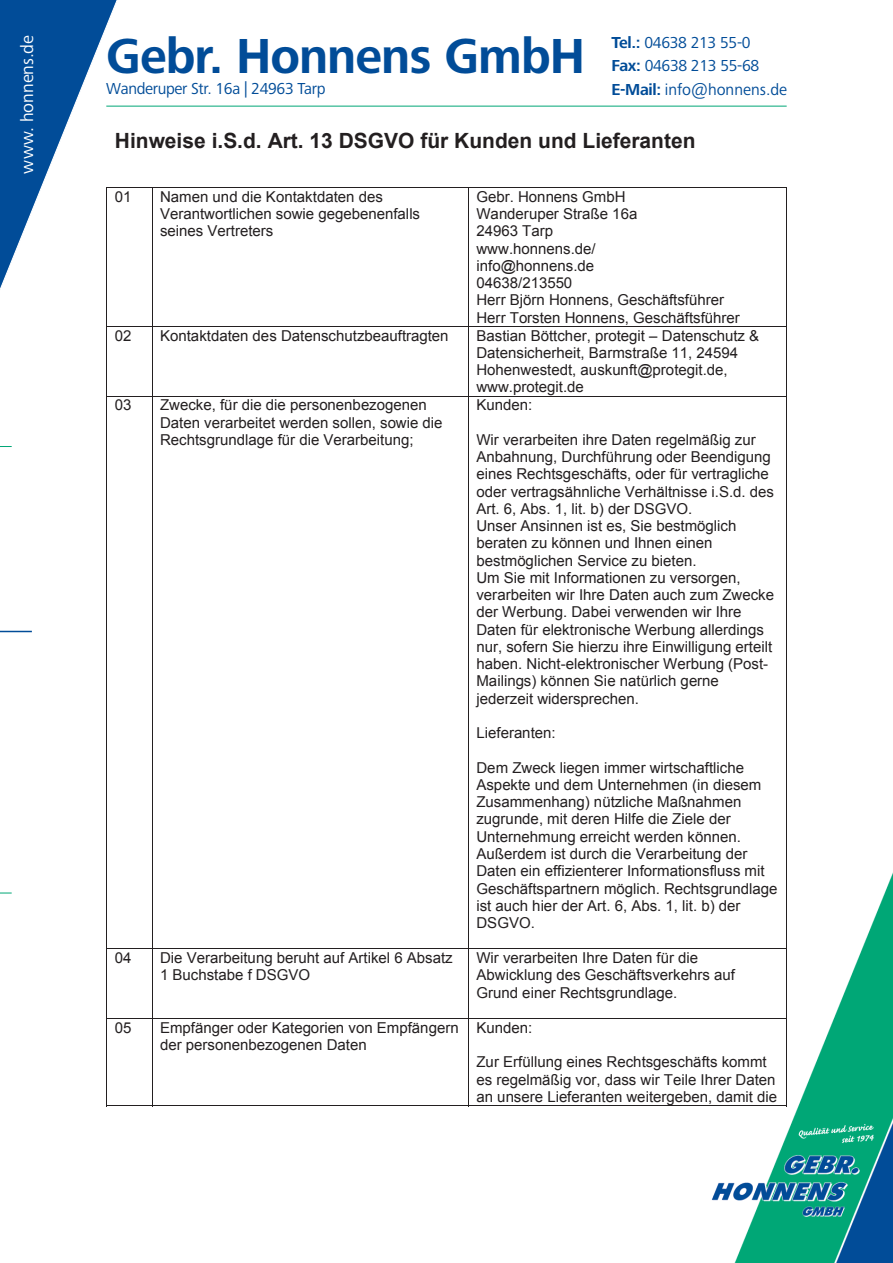
<style>
.page{position:relative;width:893px;height:1263px;background:#fff}
.page>*{position:absolute;margin:0;border:0;box-sizing:border-box;transform-origin:0 0}
.t1{font:700 51px "Frutiger Next Pro";letter-spacing:-.02em;color:#014c98}
.t2{font:700 21px "Arial";color:#231f20}
.t3{font:18px "Frutiger Next Pro";letter-spacing:-.005em;color:#fff}
.t4{font:16.5px/23.2px "Frutiger Next Pro";letter-spacing:-.02em;color:#014c98}
.t5{font:15px/17.2px "Arial";color:#231f20}
.s1{font-weight:700}
</style>
<div class="page">
<svg style="left:0;top:893px;width:12px;height:1px"></svg>
<hr style="left:0;top:631px;width:32px;height:1px;background:#014c98">
<hr style="left:106px;top:106px;width:681px;height:1px;background:#00a776">
<img style="left:712px;top:872px;width:181px;height:391px">
<svg style="left:0;top:0;width:117px;height:290px"></svg>
<hr style="left:106px;top:187px;width:680px;height:1px;background:#231f20">
<hr style="left:106px;top:188px;width:1px;height:138px;background:#231f20">
<hr style="left:152px;top:188px;width:1px;height:138px;background:#231f20">
<hr style="left:468px;top:188px;width:1px;height:138px;background:#231f20">
<hr style="left:786px;top:188px;width:1px;height:138px;background:#231f20">
<hr style="left:106px;top:326px;width:680px;height:1px;background:#231f20">
<hr style="left:106px;top:327px;width:1px;height:69px;background:#231f20">
<hr style="left:152px;top:327px;width:1px;height:69px;background:#231f20">
<hr style="left:468px;top:327px;width:1px;height:69px;background:#231f20">
<hr style="left:786px;top:327px;width:1px;height:69px;background:#231f20">
<hr style="left:106px;top:396px;width:680px;height:1px;background:#231f20">
<hr style="left:106px;top:396px;width:1px;height:552px;background:#231f20">
<hr style="left:152px;top:396px;width:1px;height:552px;background:#231f20">
<hr style="left:468px;top:396px;width:1px;height:552px;background:#231f20">
<hr style="left:786px;top:396px;width:1px;height:552px;background:#231f20">
<hr style="left:106px;top:948px;width:680px;height:1px;background:#231f20">
<hr style="left:106px;top:949px;width:1px;height:69px;background:#231f20">
<hr style="left:152px;top:949px;width:1px;height:69px;background:#231f20">
<hr style="left:468px;top:949px;width:1px;height:69px;background:#231f20">
<hr style="left:786px;top:949px;width:1px;height:69px;background:#231f20">
<hr style="left:106px;top:1018px;width:680px;height:1px;background:#231f20">
<hr style="left:106px;top:1019px;width:1px;height:87px;background:#231f20">
<hr style="left:106px;top:1105px;width:46px;height:1px;background:#231f20">
<hr style="left:152px;top:1019px;width:1px;height:87px;background:#231f20">
<hr style="left:152px;top:1105px;width:316px;height:1px;background:#231f20">
<hr style="left:468px;top:1019px;width:1px;height:87px;background:#231f20">
<hr style="left:469px;top:1105px;width:317px;height:1px;background:#231f20">
<hr style="left:786px;top:1019px;width:1px;height:87px;background:#231f20">
<p class="t3" style="left:17px;top:174px;width:140px;rotate:-90deg">www. honnens.de</p>
<p class="t1" style="left:106px;top:27px;width:480px">Gebr. Honnens GmbH</p>
<p class="t4" style="left:106px;top:77px;width:221px">Wanderuper Str. 16a | 24963 Tarp</p>
<p class="t4" style="left:611px;top:31px;width:177px"><span class="s1">Tel.:</span> 04638 213 55-0<br><span class="s1">Fax:</span> 04638 213 55-68<br><span class="s1">E-Mail:</span> info@honnens.de</p>
<p class="t2" style="left:115px;top:127px;width:582px">Hinweise i.S.d. Art. 13 DSGVO für Kunden und Lieferanten</p>
<p class="t5" style="left:115px;top:188px;width:18px">01</p>
<p class="t5" style="left:160px;top:188px;width:261px">Namen und die Kontaktdaten des<br>Verantwortlichen sowie gegebenenfalls seines Vertreters</p>
<p class="t5" style="left:476px;top:188px;width:265px">Gebr. Honnens GmbH<br>Wanderuper Straße 16a<br>24963 Tarp<br>www.honnens.de/<br>info@honnens.de<br>04638/213550<br>Herr Björn Honnens, Geschäftsführer<br>Herr Torsten Honnens, Geschäftsführer</p>
<p class="t5" style="left:115px;top:327px;width:18px">02</p>
<p class="t5" style="left:160px;top:327px;width:290px">Kontaktdaten des Datenschutzbeauftragten</p>
<p class="t5" style="left:476px;top:327px;width:284px">Bastian Böttcher, protegit – Datenschutz &amp; Datensicherheit, Barmstraße 11, 24594<br>Hohenwestedt, auskunft@protegit.de, www.protegit.de</p>
<p class="t5" style="left:115px;top:397px;width:18px">03</p>
<p class="t5" style="left:160px;top:397px;width:284px">Zwecke, für die die personenbezogenen<br>Daten verarbeitet werden sollen, sowie die<br>Rechtsgrundlage für die Verarbeitung;</p>
<p class="t5" style="left:476px;top:397px;width:57px">Kunden:</p>
<p class="t5" style="left:476px;top:431px;width:299px">Wir verarbeiten ihre Daten regelmäßig zur Anbahnung, Durchführung oder Beendigung eines Rechtsgeschäfts, oder für vertragliche oder vertragsähnliche Verhältnisse i.S.d. des Art. 6, Abs. 1, lit. b) der DSGVO.<br>Unser Ansinnen ist es, Sie bestmöglich beraten zu können und Ihnen einen bestmöglichen Service zu bieten.<br>Um Sie mit Informationen zu versorgen, verarbeiten wir Ihre Daten auch zum Zwecke der Werbung. Dabei verwenden wir Ihre Daten für elektronische Werbung allerdings nur, sofern Sie hierzu ihre Einwilligung erteilt haben. Nicht-elektronischer Werbung (Post-Mailings) können Sie natürlich gerne jederzeit widersprechen.</p>
<p class="t5" style="left:476px;top:724px;width:81px">Lieferanten:</p>
<p class="t5" style="left:476px;top:759px;width:302px">Dem Zweck liegen immer wirtschaftliche Aspekte und dem Unternehmen (in diesem Zusammenhang) nützliche Maßnahmen zugrunde, mit deren Hilfe die Ziele der Unternehmung erreicht werden können.<br>Außerdem ist durch die Verarbeitung der Daten ein effizienterer Informationsfluss mit Geschäftspartnern möglich. Rechtsgrundlage ist auch hier der Art. 6, Abs. 1, lit. b) der DSGVO.</p>
<p class="t5" style="left:115px;top:949px;width:18px">04</p>
<p class="t5" style="left:160px;top:949px;width:294px">Die Verarbeitung beruht auf Artikel 6 Absatz<br>1 Buchstabe f DSGVO</p>
<p class="t5" style="left:476px;top:949px;width:260px">Wir verarbeiten Ihre Daten für die<br>Abwicklung des Geschäftsverkehrs auf<br>Grund einer Rechtsgrundlage.</p>
<p class="t5" style="left:115px;top:1019px;width:18px">05</p>
<p class="t5" style="left:160px;top:1019px;width:300px">Empfänger oder Kategorien von Empfängern der personenbezogenen Daten</p>
<p class="t5" style="left:476px;top:1019px;width:57px">Kunden:</p>
<p class="t5" style="left:476px;top:1054px;width:302px">Zur Erfüllung eines Rechtsgeschäfts kommt es regelmäßig vor, dass wir Teile Ihrer Daten an unsere Lieferanten weitergeben, damit die</p>
</div>
